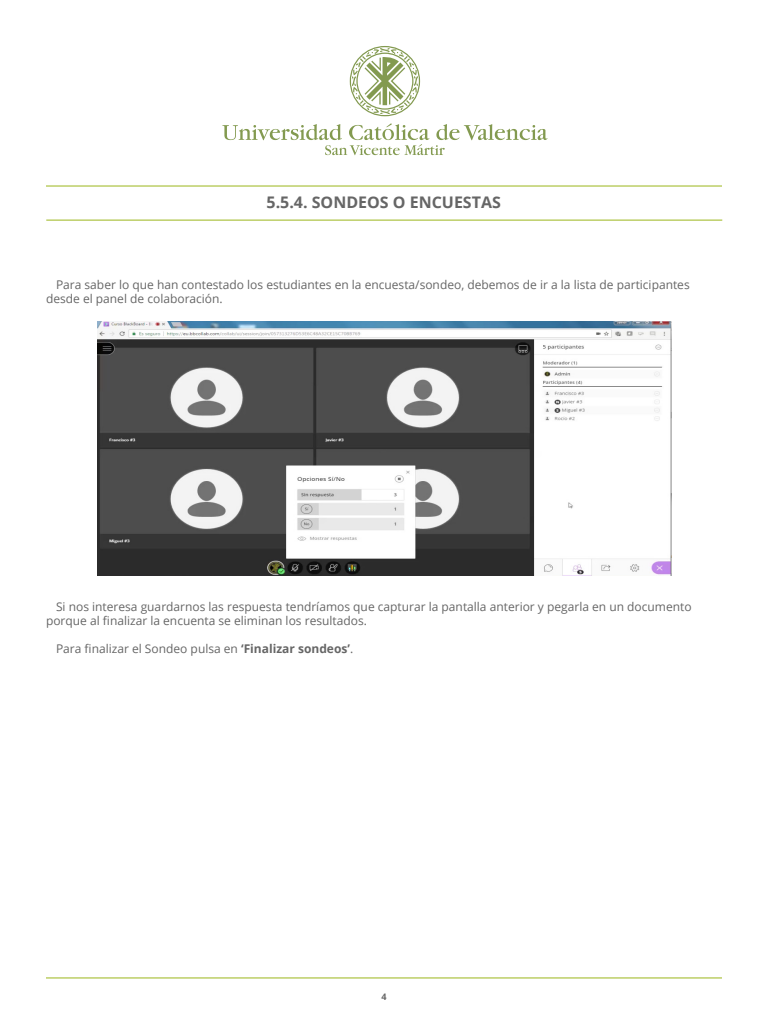
<style>
.page{position:relative;width:768px;height:1024px;background:#fff}
.page>*{position:absolute;margin:0;border:0;box-sizing:border-box;transform-origin:0 0}
.t1{font:700 16px "Open Sans";color:#666}
.t2{font:12px/14px "Open Sans";color:#666}
.t3{font:700 9px "Open Sans";color:#666}
.s1{font-weight:700}
</style>
<div class="page">
<hr style="left:46px;top:220px;width:676px;height:1px;background:#9bb61b">
<svg style="left:222px;top:123px;width:325px;height:32px"></svg>
<svg style="left:350px;top:46px;width:70px;height:70px"></svg>
<hr style="left:46px;top:186px;width:676px;height:1px;background:#9bb61b">
<hr style="left:46px;top:977px;width:676px;height:1px;background:#9bb61b">
<img style="left:97px;top:321px;width:575px;height:255px">
<h1 class="t1" style="left:267px;top:191px;width:236px">5.5.4. SONDEOS O ENCUESTAS</h1>
<p class="t2" style="left:46px;top:277px;width:645px;text-indent:10px">Para saber lo que han contestado los estudiantes en la encuesta/sondeo, debemos de ir a la lista de participantes desde el panel de colaboración.</p>
<p class="t2" style="left:46px;top:599px;width:647px;text-indent:10px">Si nos interesa guardarnos las respuesta tendríamos que capturar la pantalla anterior y pegarla en un documento porque al finalizar la encuenta se eliminan los resultados.</p>
<p class="t2" style="left:56px;top:641px;width:299px">Para finalizar el Sondeo pulsa en <span class="s1">‘Finalizar sondeos’</span>.</p>
<p class="t3" style="left:381px;top:990px;width:7px">4</p>
</div>
